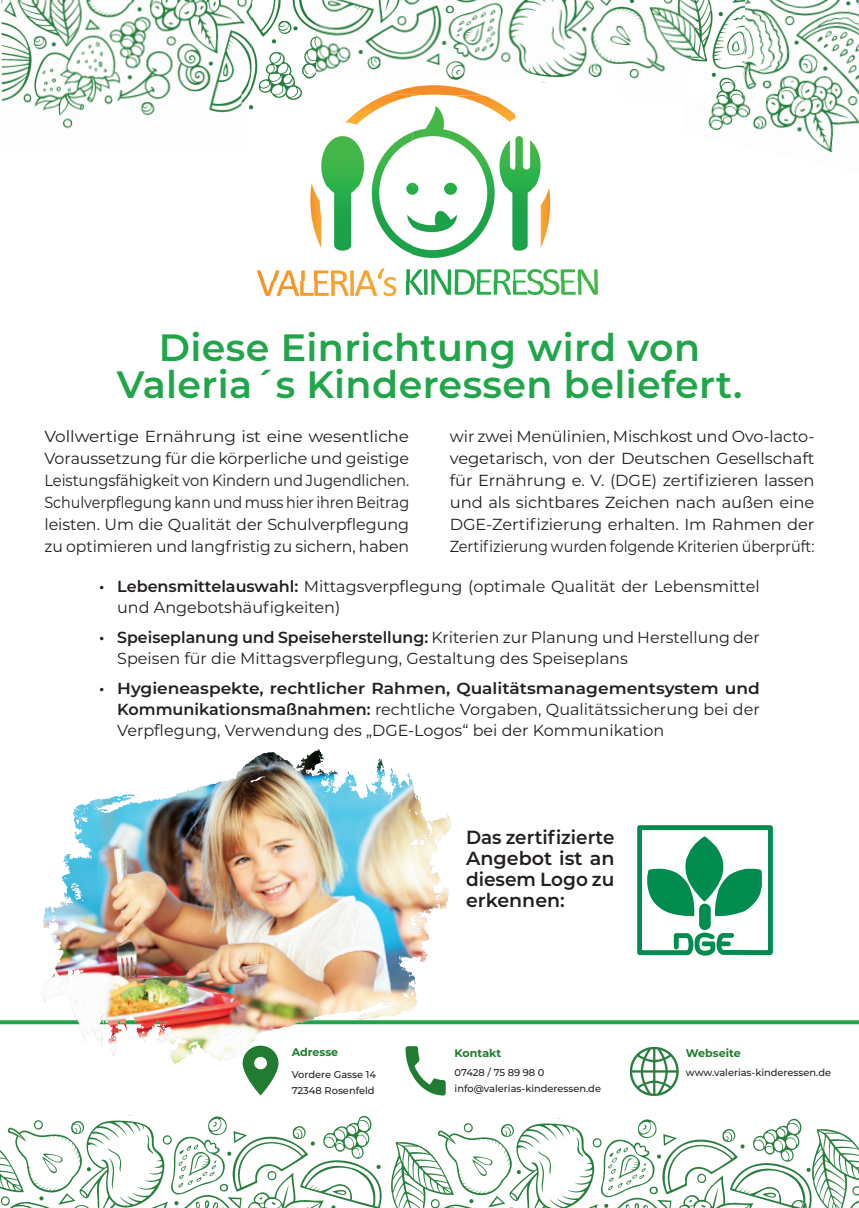
<style>
.page{position:relative;width:859px;height:1208px;background:#fff}
.page>*{position:absolute;margin:0;border:0;box-sizing:border-box;transform-origin:0 0}
.t1{font:600 38px/37px "Montserrat";letter-spacing:.01em;color:#21a54a;text-align:center}
.t2{font:600 19px/21px "Montserrat";color:#231f20;text-align:justify;scale:.96 1}
.t3{font:16px/22px "Montserrat";color:#231f20}
.t4{font:16px/22px "Montserrat";color:#231f20;text-align:justify;scale:1.05 1}
.t5{font:700 11.1px "Montserrat";color:#217b31}
.t6{font:500 9.9px/16px "Montserrat";color:#231f20}
.s1{font-weight:600}
</style>
<div class="page">
<img style="left:708px;top:0;width:151px;height:153px">
<img style="left:316px;top:0;width:371px;height:79px">
<img style="left:687px;top:0;width:58px;height:99px">
<img style="left:1px;top:0;width:250px;height:129px">
<img style="left:251px;top:0;width:65px;height:74px">
<img style="left:316px;top:74px;width:301px;height:20px">
<img style="left:311px;top:94px;width:204px;height:93px">
<img style="left:515px;top:116px;width:26px;height:71px">
<img style="left:257px;top:270px;width:48px;height:11px">
<img style="left:310px;top:187px;width:288px;height:94px">
<img style="left:260px;top:281px;width:338px;height:16px">
<img style="left:242px;top:74px;width:74px;height:77px">
<svg style="left:243px;top:1064px;width:35px;height:31px"></svg>
<svg style="left:407px;top:1064px;width:39px;height:31px"></svg>
<svg style="left:0;top:1020px;width:859px;height:4px;fill:#21a54a"></svg>
<img style="left:0;top:1115px;width:359px;height:93px">
<img style="left:359px;top:1115px;width:421px;height:93px">
<img style="left:780px;top:1118px;width:79px;height:90px">
<img style="left:630px;top:1047px;width:48px;height:48px">
<svg style="left:637px;top:825px;width:136px;height:130px"></svg>
<img style="left:41px;top:749px;width:411px;height:315px">
<img style="left:180px;top:750px;width:139px;height:43px">
<h1 class="t1" style="left:117px;top:327px;width:627px">Diese Einrichtung wird von<br>Valeria´s Kinderessen beliefert.</h1>
<p class="t4" style="left:45px;top:425px;width:349px">Vollwertige Ernährung ist eine wesentliche Voraussetzung für die körperliche und geistige Leistungsfähigkeit von Kindern und Jugendlichen.<br>Schulverpflegung kann und muss hier ihren Beitrag leisten. Um die Qualität der Schulverpflegung zu optimieren und langfristig zu sichern, haben</p>
<p class="t3" style="left:450px;top:425px;width:366px;text-align:justify">wir zwei Menülinien, Mischkost und Ovo-lacto&shy;vegetarisch, von der Deutschen Gesellschaft für Ernährung e. V. (DGE) zertifizieren lassen und als sichtbares Zeichen nach außen eine DGE-Zertifizierung erhalten. Im Rahmen der Zertifizierung wurden folgende Kriterien überprüft:</p>
<p class="t3" style="left:117px;top:575px;width:644px;line-height:21px;text-indent:-18px"><span class="s1">• Lebensmittelauswahl:</span> Mittagsverpflegung (optimale Qualität der Lebensmittel und Angebotshäufigkeiten)</p>
<p class="t3" style="left:117px;top:626px;width:644px;line-height:21px;text-indent:-18px"><span class="s1">• Speiseplanung und Speiseherstellung:</span> Kriterien zur Planung und Herstellung der<br>Speisen für die Mittagsverpflegung, Gestaltung des Speiseplans</p>
<p class="t3" style="left:117px;top:677px;width:644px;line-height:21px;text-align:justify;text-indent:-18px"><span class="s1">• Hygieneaspekte, rechtlicher Rahmen, Qualitätsmanagementsystem und Kommunikationsmaßnahmen:</span> rechtliche Vorgaben, Qualitätssicherung bei der Verpflegung, Verwendung des „DGE-Logos“ bei der Kommunikation</p>
<p class="t2" style="left:466px;top:825px;width:156px">Das zertifizierte Angebot ist an diesem Logo zu erkennen:</p>
<p class="t5" style="left:292px;top:1044px;width:48px">Adresse</p>
<p class="t5" style="left:455px;top:1045px;width:48px">Kontakt</p>
<p class="t5" style="left:686px;top:1045px;width:56px">Webseite</p>
<p class="t6" style="left:292px;top:1065px;width:86px">Vordere Gasse 14<br>72348 Rosenfeld</p>
<p class="t6" style="left:455px;top:1063px;width:148px">07428 / 75 89 98 0 info@valerias-kinderessen.de</p>
<p class="t6" style="left:686px;top:1063px;width:147px">www.valerias-kinderessen.de</p>
</div>
